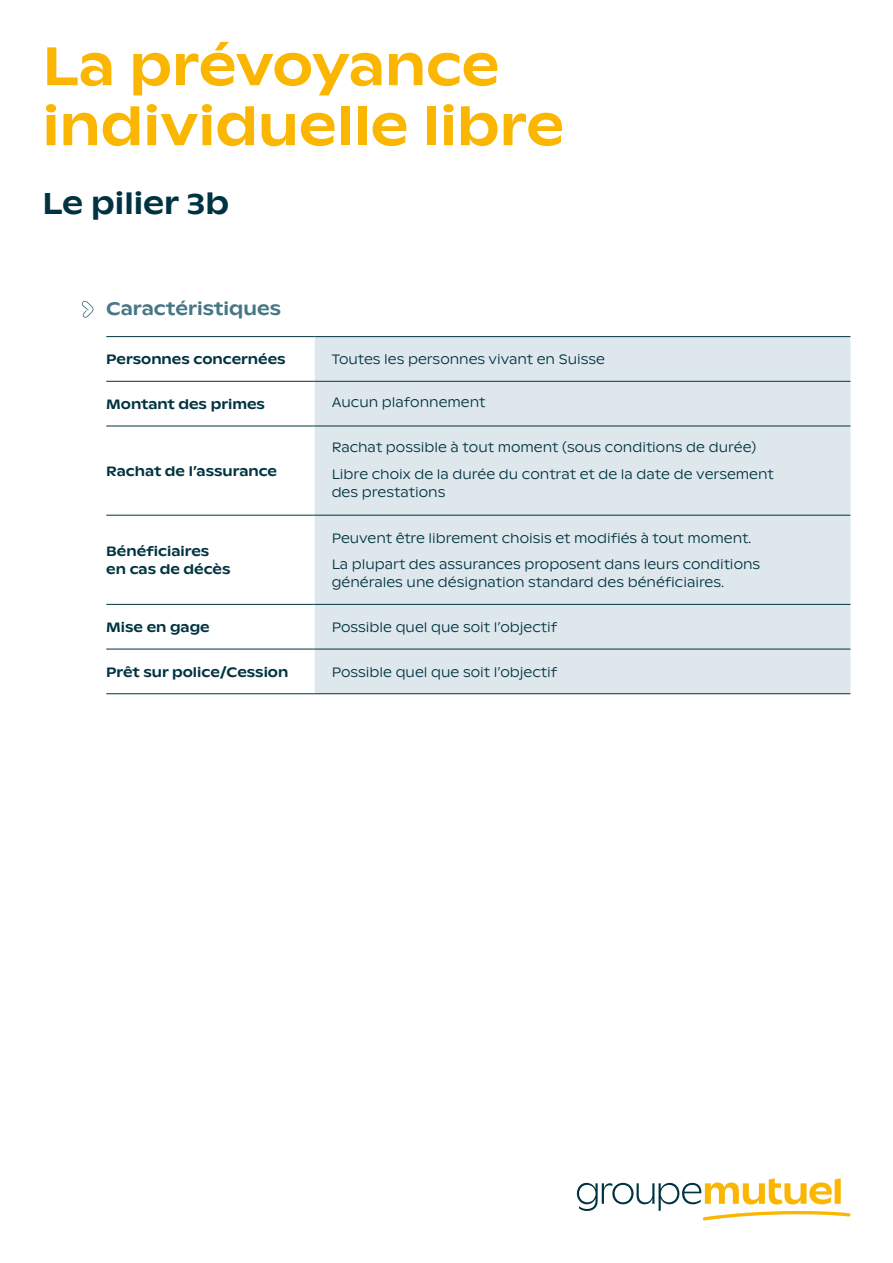
<style>
.page{position:relative;width:893px;height:1263px;background:#fff}
.page>*{position:absolute;margin:0;border:0;box-sizing:border-box;transform-origin:0 0}
.t1{font:500 54px/60px "ABC Ginto Nord";color:#fab600}
.t2{font:500 30px "ABC Ginto Nord";color:#003341}
.t3{font:500 18px "ABC Ginto Nord";color:#467786}
.t4{font:300 13.5px/26.5px "ABC Ginto Nord";color:#003341}
.t5{font:500 13.5px/18px "ABC Ginto Nord";color:#003341}
</style>
<div class="page">
<svg style="left:577px;top:1178px;width:273px;height:42px"></svg>
<svg style="left:82px;top:301px;width:12px;height:17px"></svg>
<div style="left:315px;top:337px;width:535px;height:356px;background:#dee7eb"></div>
<hr style="left:106px;top:336px;width:209px;height:1px;background:#003341">
<hr style="left:315px;top:336px;width:535px;height:1px;background:#003341">
<hr style="left:106px;top:381px;width:209px;height:1px;background:#003341">
<hr style="left:315px;top:381px;width:535px;height:1px;background:#003341">
<hr style="left:106px;top:426px;width:209px;height:1px;background:#003341">
<hr style="left:315px;top:426px;width:535px;height:1px;background:#003341">
<hr style="left:106px;top:515px;width:209px;height:1px;background:#003341">
<hr style="left:315px;top:515px;width:535px;height:1px;background:#003341">
<hr style="left:106px;top:604px;width:209px;height:1px;background:#003341">
<hr style="left:315px;top:604px;width:535px;height:1px;background:#003341">
<hr style="left:106px;top:649px;width:209px;height:1px;background:#003341">
<hr style="left:315px;top:649px;width:535px;height:1px;background:#003341">
<hr style="left:106px;top:693px;width:209px;height:1px;background:#003341">
<hr style="left:315px;top:693px;width:535px;height:1px;background:#003341">
<h1 class="t1" style="left:43px;top:36px;width:523px">La prévoyance individuelle libre</h1>
<h2 class="t2" style="left:43px;top:185px;width:188px">Le pilier 3b</h2>
<h3 class="t3" style="left:106px;top:298px;width:176px">Caractéristiques</h3>
<p class="t5" style="left:106px;top:350px;width:181px">Personnes concernées</p>
<p class="t4" style="left:332px;top:346px;width:275px">Toutes les personnes vivant en Suisse</p>
<p class="t5" style="left:106px;top:395px;width:160px">Montant des primes</p>
<p class="t4" style="left:332px;top:389px;width:155px">Aucun plafonnement</p>
<p class="t5" style="left:106px;top:462px;width:172px">Rachat de l’assurance</p>
<p class="t5" style="left:106px;top:542px;width:126px">Bénéficiaires en cas de décès</p>
<p class="t4" style="left:332px;top:434px;width:444px">Rachat possible à tout moment (sous conditions de durée)<br>Libre choix de la durée du contrat et de la date de versement</p>
<p class="t4" style="left:332px;top:479px;width:115px">des prestations</p>
<p class="t4" style="left:332px;top:525px;width:430px">Peuvent être librement choisis et modifiés à tout moment.<br>La plupart des assurances proposent dans leurs conditions</p>
<p class="t4" style="left:332px;top:569px;width:394px">générales une désignation standard des bénéficiaires.</p>
<p class="t5" style="left:106px;top:618px;width:105px">Mise en gage</p>
<p class="t4" style="left:332px;top:614px;width:227px">Possible quel que soit l’objectif</p>
<p class="t5" style="left:106px;top:663px;width:184px">Prêt sur police/Cession</p>
<p class="t4" style="left:332px;top:659px;width:227px">Possible quel que soit l’objectif</p>
</div>
